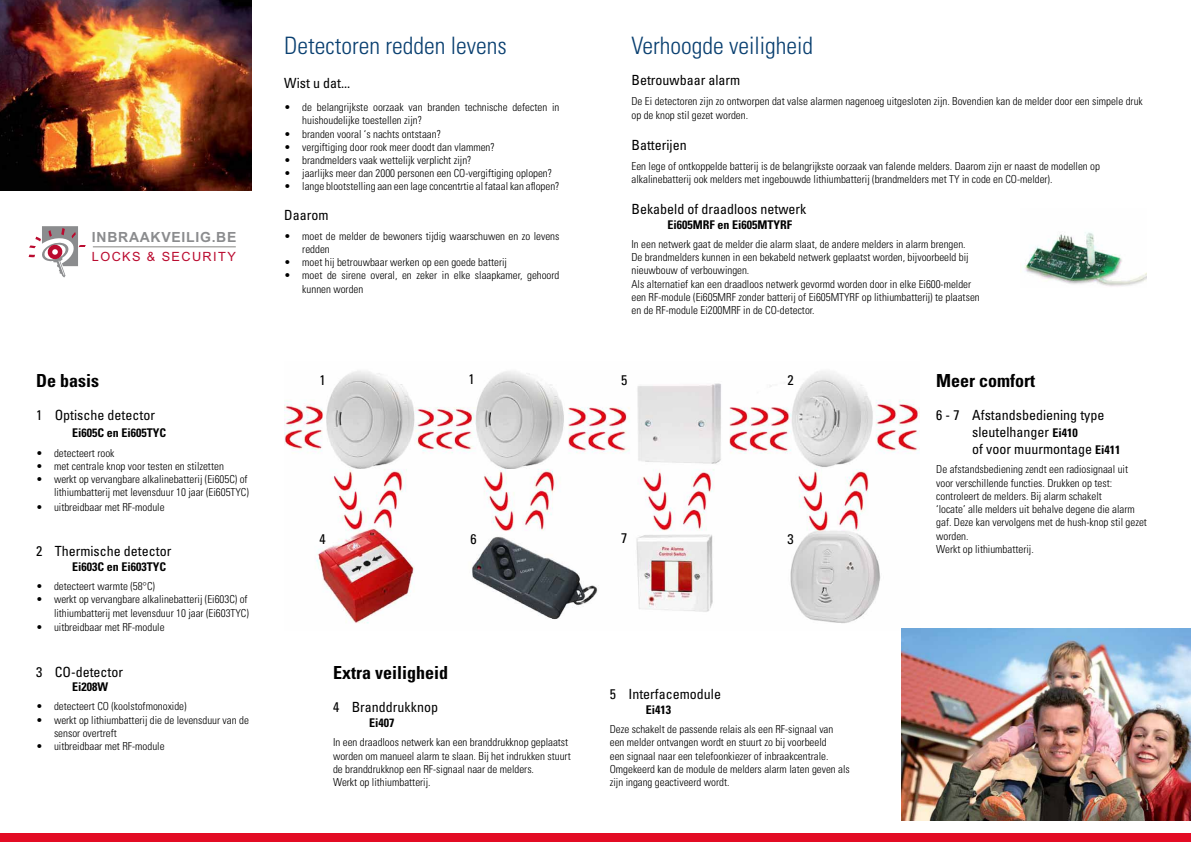
<style>
.page{position:relative;width:1191px;height:842px;background:#fff}
.page>*{position:absolute;margin:0;border:0;box-sizing:border-box;transform-origin:0 0}
.t1{font:300 condensed 24px "Univers LT Std";color:#093f70}
.t2{font:700 condensed 18px "Univers LT Std";color:#000}
.t3{font:condensed 14px/16.8px "Univers LT Std";color:#000}
.t4{font:700 14px "Arial";letter-spacing:.05em;color:#8b8c8e}
.t5{font:12.7px "Arial";letter-spacing:.11em;color:#ba0b2f}
.t6{font:700 condensed 12px "Univers LT Std";color:#000}
.t7{font:300 condensed 11px/13.2px "Univers LT Std";color:#000}
.s1{font-weight:700;font-size:12px}
</style>
<div class="page">
<div style="left:0;top:833px;width:595px;height:9px;background:#e30b24"></div>
<img style="left:0;top:0;width:251px;height:191px">
<img style="left:1024px;top:232px;width:122px;height:55px">
<img style="left:284px;top:371px;width:635px;height:259px">
<img style="left:902px;top:628px;width:289px;height:193px">
<div style="left:595px;top:833px;width:596px;height:9px;background:#e30b24"></div>
<svg style="left:29px;top:226px;width:57px;height:51px"></svg>
<hr style="left:93px;top:246px;width:143px;height:1px;background:#878784">
<p class="t4" style="left:92px;top:228px;width:146px">INBRAAKVEILIG.BE</p>
<p class="t5" style="left:92px;top:248px;width:145px">LOCKS &amp; SECURITY</p>
<h2 class="t2" style="left:36px;top:369px;width:64px">De basis</h2>
<p class="t3" style="left:36px;top:407px;width:120px">1 Optische detector</p>
<p class="t6" style="left:72px;top:426px;width:95px">Ei605C en Ei605TYC</p>
<p class="t7" style="left:36px;top:446px;width:80px">• detecteert rook</p>
<p class="t7" style="left:36px;top:459px;width:189px">• met centrale knop voor testen en stilzetten</p>
<p class="t7" style="left:36px;top:473px;width:214px;text-align:right">• werkt op vervangbare alkalinebatterij (Ei605C) of lithiumbatterij met levensduur 10 jaar (Ei605TYC)</p>
<p class="t7" style="left:36px;top:500px;width:130px">• uitbreidbaar met RF-module</p>
<p class="t3" style="left:36px;top:543px;width:137px">2 Thermische detector</p>
<p class="t6" style="left:72px;top:559px;width:95px">Ei603C en Ei603TYC</p>
<p class="t7" style="left:36px;top:580px;width:120px">• detecteert warmte (58°C)</p>
<p class="t7" style="left:36px;top:593px;width:214px;text-align:right">• werkt op vervangbare alkalinebatterij (Ei603C) of lithiumbatterij met levensduur 10 jaar (Ei603TYC)</p>
<p class="t7" style="left:36px;top:620px;width:130px">• uitbreidbaar met RF-module</p>
<p class="t3" style="left:36px;top:663px;width:89px">3 CO-detector</p>
<p class="t6" style="left:72px;top:679px;width:37px">Ei208W</p>
<p class="t7" style="left:36px;top:700px;width:152px">• detecteert CO (koolstofmonoxide)</p>
<p class="t7" style="left:54px;top:713px;width:196px;text-indent:-18px">• werkt op lithiumbatterij die de levensduur van de sensor overtreft</p>
<p class="t7" style="left:36px;top:739px;width:130px">• uitbreidbaar met RF-module</p>
<h1 class="t1" style="left:284px;top:31px;width:224px">Detectoren redden levens</h1>
<p class="t3" style="left:284px;top:74px;width:68px">Wist u dat...</p>
<p class="t7" style="left:302px;top:101px;width:259px;text-indent:-18px">• de belangrijkste oorzaak van branden technische defecten in huishoudelijke toestellen zijn?</p>
<p class="t7" style="left:284px;top:127px;width:158px">• branden vooral ‘s nachts ontstaan?</p>
<p class="t7" style="left:284px;top:140px;width:212px">• vergiftiging door rook meer doodt dan vlammen?</p>
<p class="t7" style="left:284px;top:153px;width:189px">• brandmelders vaak wettelijk verplicht zijn?</p>
<p class="t7" style="left:284px;top:167px;width:269px">• jaarlijks meer dan 2000 personen een CO-vergiftiging oplopen?</p>
<p class="t7" style="left:284px;top:180px;width:277px">• lange blootstelling aan een lage concentrtie al fataal kan aflopen?</p>
<p class="t3" style="left:284px;top:207px;width:46px">Daarom</p>
<p class="t7" style="left:302px;top:229px;width:259px;text-indent:-18px">• moet de melder de bewoners tijdig waarschuwen en zo levens redden</p>
<p class="t7" style="left:284px;top:256px;width:224px">• moet hij betrouwbaar werken op een goede batterij</p>
<p class="t7" style="left:302px;top:269px;width:259px;text-indent:-18px">• moet de sirene overal, en zeker in elke slaapkamer, gehoord kunnen worden</p>
<h1 class="t1" style="left:631px;top:31px;width:183px">Verhoogde veiligheid</h1>
<p class="t3" style="left:631px;top:72px;width:110px">Betrouwbaar alarm</p>
<p class="t7" style="left:631px;top:94px;width:513px;line-height:14.4px">De Ei detectoren zijn zo ontworpen dat valse alarmen nagenoeg uitgesloten zijn. Bovendien kan de melder door een simpele druk op de knop stil gezet worden.</p>
<p class="t3" style="left:631px;top:137px;width:57px">Batterijen</p>
<p class="t7" style="left:631px;top:159px;width:470px">Een lege of ontkoppelde batterij is de belangrijkste oorzaak van falende melders. Daarom zijn er naast de modellen op alkalinebatterij ook melders met ingebouwde lithiumbatterij (brandmelders met TY in code en CO-melder).</p>
<p class="t3" style="left:631px;top:201px;width:176px">Bekabeld of draadloos netwerk</p>
<p class="t6" style="left:667px;top:217px;width:126px">Ei605MRF en Ei605MTYRF</p>
<p class="t7" style="left:631px;top:238px;width:350px">In een netwerk gaat de melder die alarm slaat, de andere melders in alarm brengen.<br>De brandmelders kunnen in een bekabeld netwerk geplaatst worden, bijvoorbeeld bij nieuwbouw of verbouwingen.<br>Als alternatief kan een draadloos netwerk gevormd worden door in elke Ei600-melder een RF-module (Ei605MRF zonder batterij of Ei605MTYRF op lithiumbatterij) te plaatsen en de RF-module Ei200MRF in de CO-detector.</p>
<p class="t3" style="left:319px;top:371px;width:8px">1</p>
<p class="t3" style="left:468px;top:370px;width:8px">1</p>
<p class="t3" style="left:787px;top:371px;width:8px">2</p>
<p class="t3" style="left:621px;top:371px;width:8px">5</p>
<p class="t3" style="left:319px;top:530px;width:8px">4</p>
<p class="t3" style="left:470px;top:530px;width:8px">6</p>
<p class="t3" style="left:621px;top:529px;width:8px">7</p>
<p class="t3" style="left:787px;top:530px;width:8px">3</p>
<h2 class="t2" style="left:333px;top:661px;width:117px">Extra veiligheid</h2>
<p class="t3" style="left:333px;top:699px;width:106px">4 Branddrukknop</p>
<p class="t6" style="left:369px;top:715px;width:27px">Ei407</p>
<p class="t7" style="left:333px;top:736px;width:239px">In een draadloos netwerk kan een branddrukknop geplaatst worden om manueel alarm te slaan. Bij het indrukken stuurt de branddrukknop een RF-signaal naar de melders.<br>Werkt op lithiumbatterij.</p>
<p class="t3" style="left:610px;top:686px;width:113px">5 Interfacemodule</p>
<p class="t6" style="left:646px;top:702px;width:27px">Ei413</p>
<p class="t7" style="left:610px;top:723px;width:242px">Deze schakelt de passende relais als een RF-signaal van een melder ontvangen wordt en stuurt zo bij voorbeeld<br>een signaal naar een telefoonkiezer of inbraakcentrale.<br>Omgekeerd kan de module de melders alarm laten geven als zijn ingang geactiveerd wordt.</p>
<h2 class="t2" style="left:936px;top:369px;width:100px">Meer comfort</h2>
<p class="t3" style="left:972px;top:407px;width:150px;text-indent:-36px">6 - 7 Afstandsbediening type sleutelhanger <span class="s1">Ei410<br></span>of voor muurmontage <span class="s1">Ei411</span></p>
<p class="t7" style="left:936px;top:463px;width:212px">De afstandsbediening zendt een radiosignaal uit voor verschillende functies. Drukken op test: controleert de melders. Bij alarm schakelt<br>‘locate’ alle melders uit behalve degene die alarm gaf. Deze kan vervolgens met de hush-knop stil gezet worden.<br>Werkt op lithiumbatterij.</p>
</div>
